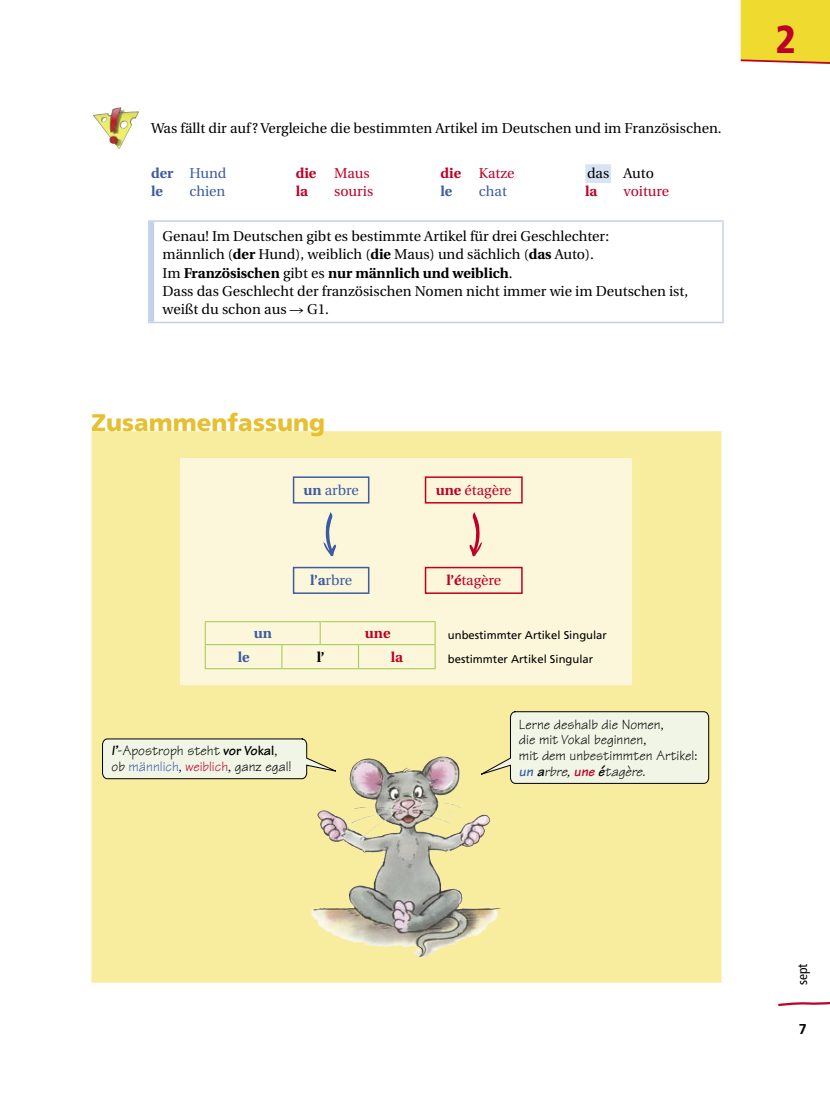
<style>
.page{position:relative;width:830px;height:1106px;background:#fff}
.page>*{position:absolute;margin:0;border:0;box-sizing:border-box;transform-origin:0 0}
.t1{font:900 condensed 39px "Frutiger";color:#be0027}
.t2{font:900 24px "Frutiger";color:#e6c02e}
.t3{font:14.25px/18px "Utopia";color:#000}
.t4{font:14.25px/15.8px "Tekton";color:#000}
.t5{font:14.25px/18px "Utopia";color:#be0027}
.t6{font:14.25px/18px "Utopia";color:#3c5ba3}
.t7{font:700 14.25px/18px "Utopia";color:#be0027}
.t8{font:700 14.25px/18px "Utopia";color:#3c5ba3}
.t9{font:700 14.25px "Utopia";color:#000}
.t10{font:700 14.25px "Frutiger";color:#000}
.t11{font:condensed 13.5px "Frutiger";color:#000}
.t12{font:11.25px "Frutiger";color:#000}
.s1{font-weight:700}
.s2{font-weight:700;font-style:italic}
.s3{color:#3c5ba3}
.s4{color:#be0027}
.s5{font-weight:700;font-style:italic;color:#3c5ba3}
.s6{font-style:italic}
.s7{font-weight:700;font-style:italic;color:#be0027}
</style>
<div class="page">
<div style="left:740px;top:0;width:89px;height:64px;background:#efda2f"></div>
<div style="left:585px;top:164px;width:25px;height:19px;background:#d8e3f4"></div>
<hr style="left:148px;top:220px;width:575px;height:2px;background:#c3d1eb">
<hr style="left:722px;top:222px;width:1px;height:100px;background:#c3d1eb">
<hr style="left:148px;top:322px;width:575px;height:1px;background:#c3d1eb">
<div style="left:148px;top:222px;width:6px;height:100px;background:#c3d1eb"></div>
<img style="left:120px;top:108px;width:19px;height:16px">
<svg style="left:91px;top:431px;width:630px;height:551px;background:#f1e6a1"></svg>
<div style="left:181px;top:458px;width:450px;height:227px;background:#fcf6db"></div>
<div style="left:293px;top:476px;width:76px;height:27px;border:2px solid #3c5ba3"></div>
<div style="left:424px;top:476px;width:98px;height:27px;border:2px solid #be0027"></div>
<div style="left:424px;top:567px;width:98px;height:27px;border:2px solid #be0027"></div>
<div style="left:293px;top:567px;width:76px;height:27px;border:2px solid #3c5ba3"></div>
<svg style="left:205px;top:621px;width:230px;height:47px"></svg>
<hr style="left:205px;top:668px;width:77px;height:1px;background:#abce59">
<hr style="left:282px;top:668px;width:38px;height:1px;background:#abce59">
<hr style="left:320px;top:668px;width:38px;height:1px;background:#abce59">
<hr style="left:358px;top:668px;width:77px;height:1px;background:#abce59">
<img style="left:435px;top:760px;width:25px;height:44px">
<svg style="left:474px;top:711px;width:235px;height:73px;background:#e9ebd3"></svg>
<svg style="left:102px;top:738px;width:240px;height:41px;background:#e4e6cf"></svg>
<svg style="left:778px;top:1002px;width:51px;height:5px"></svg>
<p class="t3" style="left:151px;top:119px;width:571px">Was fällt dir auf ? Vergleiche die bestimmten Artikel im Deutschen und im Französischen.</p>
<p class="t8" style="left:151px;top:164px;width:24px">der le</p>
<p class="t6" style="left:189px;top:164px;width:38px">Hund chien</p>
<p class="t7" style="left:296px;top:164px;width:22px">die la</p>
<p class="t5" style="left:334px;top:164px;width:41px">Maus souris</p>
<p class="t7" style="left:440px;top:164px;width:22px">die</p>
<p class="t3" style="left:586px;top:164px;width:24px">das</p>
<p class="t7" style="left:585px;top:182px;width:14px">la</p>
<p class="t3" style="left:623px;top:164px;width:32px">Auto</p>
<p class="t5" style="left:623px;top:183px;width:47px">voiture</p>
<p class="t3" style="left:162px;top:228px;width:526px">Genau! Im Deutschen gibt es bestimmte Artikel für drei Geschlechter:<br>männlich (<span class="s1">der</span> Hund), weiblich (<span class="s1">die</span> Maus) und sächlich (<span class="s1">das</span> Auto).<br>Im <span class="s1">Französischen</span> gibt es <span class="s1">nur männlich und weiblich</span>.<br>Dass das Geschlecht der französischen Nomen nicht immer wie im Deutschen ist, weißt du schon aus</p>
<p class="t5" style="left:478px;top:164px;width:37px">Katze</p>
<p class="t6" style="left:478px;top:183px;width:30px">chat</p>
<p class="t8" style="left:440px;top:182px;width:13px">le</p>
<p class="t3" style="left:307px;top:300px;width:23px">G1.</p>
<h2 class="t2" style="left:91px;top:408px;width:235px">Zusammenfassung</h2>
<p class="t6" style="left:303px;top:481px;width:57px"><span class="s1">un</span> arbre</p>
<p class="t5" style="left:435px;top:481px;width:77px"><span class="s1">une</span> étagère</p>
<p class="t6" style="left:310px;top:571px;width:44px"><span class="s1">l’a</span>rbre</p>
<p class="t5" style="left:446px;top:571px;width:56px"><span class="s1">l’é</span>tagère</p>
<p class="t8" style="left:253px;top:624px;width:20px">un</p>
<p class="t7" style="left:365px;top:624px;width:27px">une</p>
<p class="t12" style="left:447px;top:629px;width:160px">unbestimmter Artikel Singular</p>
<p class="t8" style="left:237px;top:648px;width:13px">le</p>
<p class="t9" style="left:316px;top:649px;width:9px">l’</p>
<p class="t7" style="left:390px;top:648px;width:14px">la</p>
<p class="t12" style="left:447px;top:652px;width:147px">bestimmter Artikel Singular</p>
<p class="t4" style="left:111px;top:743px;width:181px"><span class="s2">l’</span>-Apostroph steht <span class="s1">vor Vokal</span>, ob <span class="s3">männlich</span>, <span class="s4">weiblich</span>, ganz egal!</p>
<p class="t4" style="left:518px;top:716px;width:180px">Lerne deshalb die Nomen,<br>die mit Vokal beginnen,<br>mit dem unbestimmten Artikel: <span class="s5">un</span> <span class="s2">a</span><span class="s6">rbre,</span> <span class="s7">une</span> <span class="s2">é</span><span class="s6">tagère</span>.</p>
<h1 class="t1" style="left:775px;top:16px;width:22px">2</h1>
<p class="t11" style="left:794px;top:985px;width:23px;rotate:-90deg">sept</p>
<p class="t10" style="left:798px;top:1020px;width:9px">7</p>
</div>
